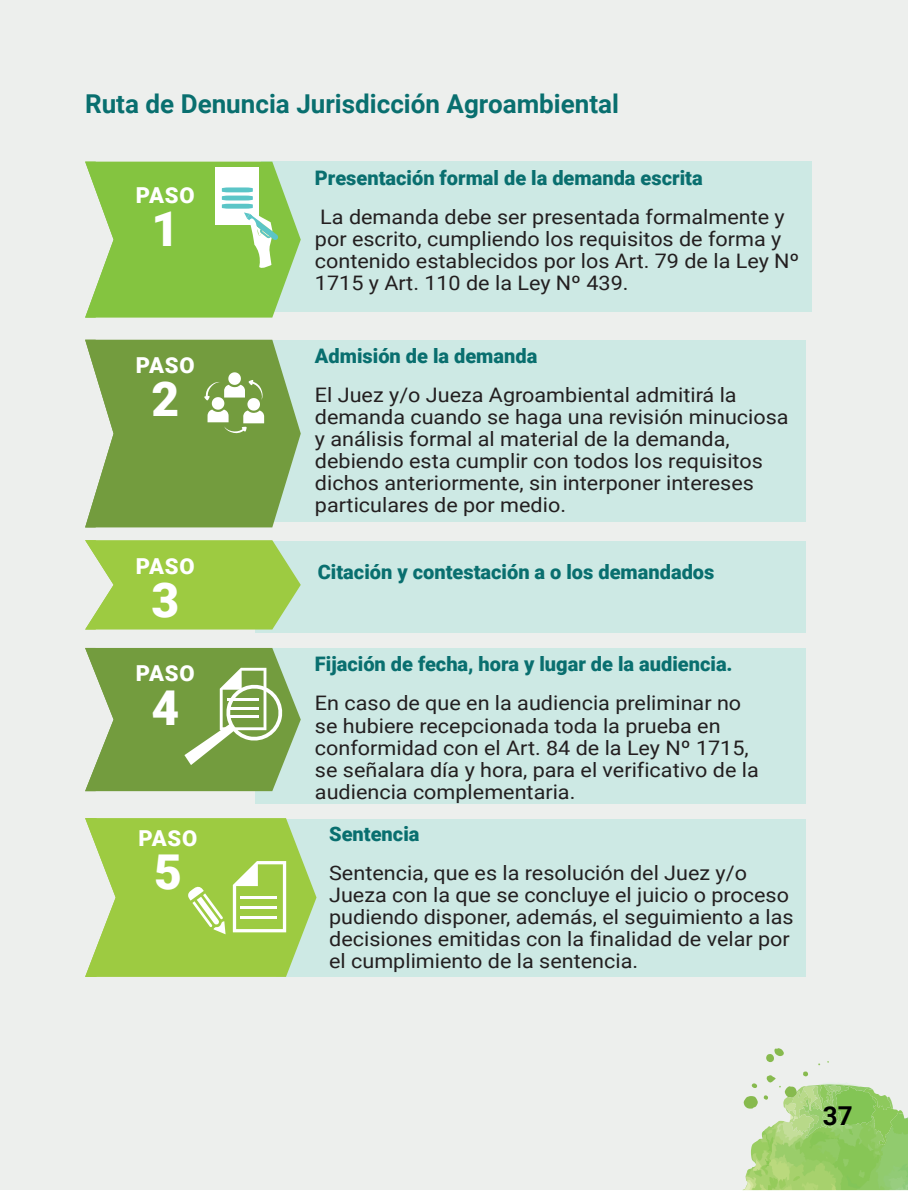
<style>
.page{position:relative;width:908px;height:1191px;background:#fff}
.page>*{position:absolute;margin:0;border:0;box-sizing:border-box;transform-origin:0 0}
.t1{font:900 48px "Roboto";color:#fff}
.t2{font:700 26px "Roboto";color:#096f6f}
.t3{font:700 26px "Roboto";color:#000}
.t4{font:900 22px "Roboto";letter-spacing:.035em;color:#fff}
.t5{font:20px/22px "Roboto";color:#231f20;scale:1.08 1}
.t6{font:900 20px "Roboto";color:#096f6f}
</style>
<div class="page">
<div style="left:0;top:0;width:907px;height:1189px;background:#edefed"></div>
<svg style="left:766px;top:1048px;width:17px;height:14px"></svg>
<svg style="left:763px;top:1071px;width:130px;height:36px"></svg>
<svg style="left:743px;top:1096px;width:14px;height:11px"></svg>
<svg style="left:751px;top:1083px;width:5px;height:5px"></svg>
<img style="left:742px;top:1107px;width:165px;height:83px">
<div style="left:261px;top:162px;width:550px;height:150px;background:#cde9e4"></div>
<div style="left:255px;top:340px;width:550px;height:182px;background:#cde9e4"></div>
<div style="left:255px;top:541px;width:550px;height:91px;background:#cde9e4"></div>
<svg style="left:85px;top:540px;width:215px;height:89px;background:#a5cf56"></svg>
<div style="left:255px;top:648px;width:550px;height:156px;background:#cde9e4"></div>
<div style="left:276px;top:818px;width:529px;height:158px;background:#cde9e4"></div>
<svg style="left:85px;top:162px;width:215px;height:155px;background:#98cd67"></svg>
<svg style="left:85px;top:340px;width:215px;height:187px;background:#85a959"></svg>
<svg style="left:85px;top:648px;width:215px;height:143px;background:#8aad61"></svg>
<svg style="left:85px;top:818px;width:231px;height:159px;background:#aad160"></svg>
<h2 class="t2" style="left:85px;top:86px;width:535px">Ruta de Denuncia Jurisdicción Agroambiental</h2>
<p class="t4" style="left:136px;top:179px;width:60px">PASO</p>
<h1 class="t1" style="left:151px;top:195px;width:29px">1</h1>
<p class="t4" style="left:136px;top:350px;width:60px">PASO</p>
<h1 class="t1" style="left:151px;top:365px;width:29px">2</h1>
<p class="t6" style="left:315px;top:164px;width:389px">Presentación formal de la demanda escrita</p>
<p class="t5" style="left:315px;top:205px;width:450px">La demanda debe ser presentada formalmente y por escrito, cumpliendo los requisitos de forma y contenido establecidos por los Art. 79 de la Ley Nº 1715 y Art. 110 de la Ley Nº 439.</p>
<p class="t6" style="left:315px;top:342px;width:224px">Admisión de la demanda</p>
<p class="t5" style="left:315px;top:383px;width:440px">El Juez y/o Jueza Agroambiental admitirá la demanda cuando se haga una revisión minuciosa y análisis formal al material de la demanda, debiendo esta cumplir con todos los requisitos dichos anteriormente, sin interponer intereses particulares de por medio.</p>
<p class="t4" style="left:136px;top:550px;width:60px">PASO</p>
<p class="t6" style="left:317px;top:558px;width:398px">Citación y contestación a o los demandados</p>
<h1 class="t1" style="left:151px;top:566px;width:29px">3</h1>
<p class="t6" style="left:315px;top:650px;width:419px">Fijación de fecha, hora y lugar de la audiencia.</p>
<p class="t5" style="left:315px;top:691px;width:412px">En caso de que en la audiencia preliminar no se hubiere recepcionada toda la prueba en conformidad con el Art. 84 de la Ley Nº 1715, se señalara día y hora, para el verificativo de la audiencia complementaria.</p>
<p class="t4" style="left:136px;top:658px;width:60px">PASO</p>
<h1 class="t1" style="left:151px;top:674px;width:29px">4</h1>
<p class="t4" style="left:138px;top:822px;width:60px">PASO</p>
<h1 class="t1" style="left:154px;top:838px;width:29px">5</h1>
<p class="t6" style="left:329px;top:819px;width:92px">Sentencia</p>
<p class="t5" style="left:329px;top:861px;width:431px">Sentencia, que es la resolución del Juez y/o Jueza con la que se concluye el juicio o proceso pudiendo disponer, además, el seguimiento a las decisiones emitidas con la finalidad de velar por el cumplimiento de la sentencia.</p>
<h2 class="t3" style="left:822px;top:1098px;width:31px">37</h2>
</div>
